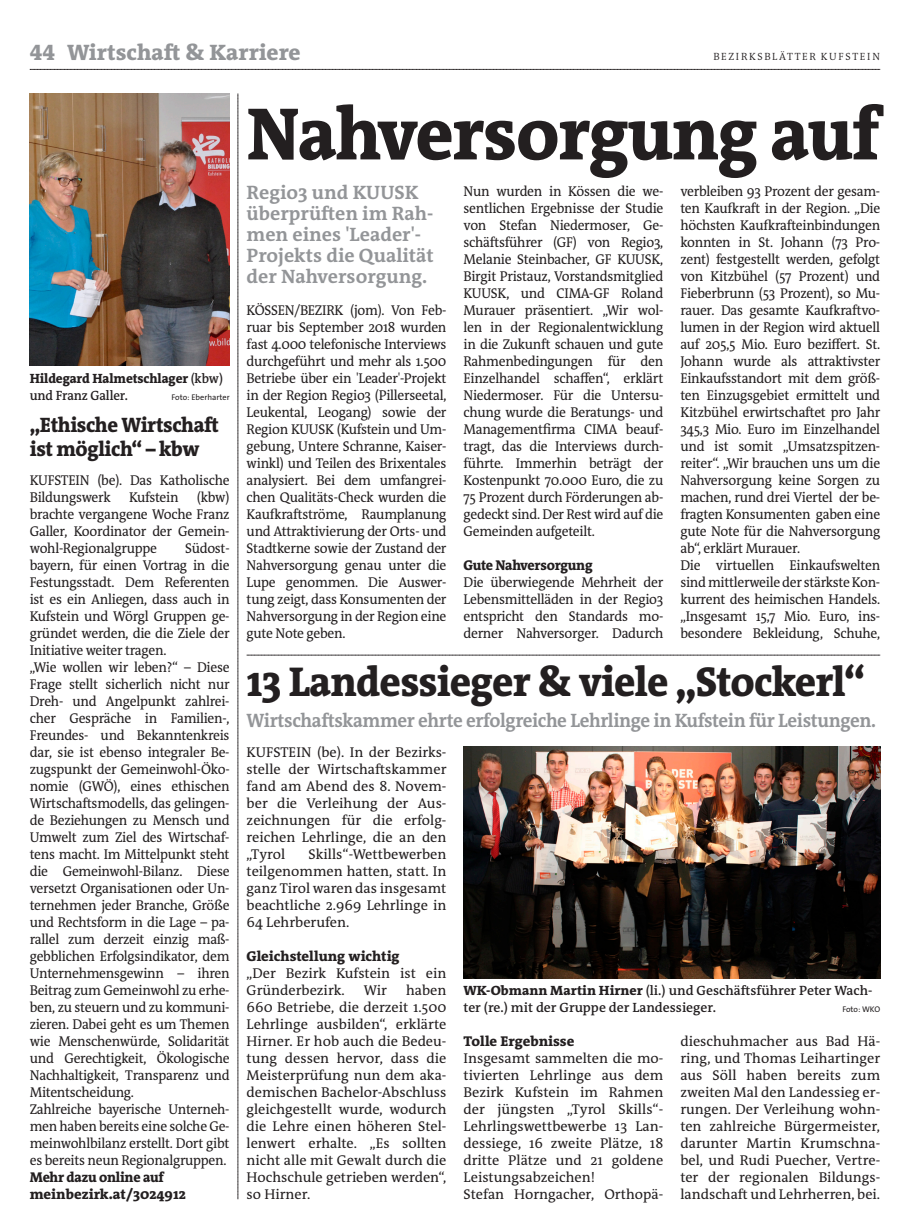
<style>
.page{position:relative;width:910px;height:1229px;background:#fff}
.page>*{position:absolute;margin:0;border:0;box-sizing:border-box;transform-origin:0 0}
.t1{font:800 75px "The RM Antiqua";letter-spacing:-.02em;color:#231f20;scale:.95 1}
.t2{font:800 42px "The RM Antiqua";letter-spacing:-.02em;color:#231f20;scale:.95 1}
.t3{font:800 22.5px "The RM Antiqua";color:#939598}
.t4{font:800 21px/24px "The RM Antiqua";letter-spacing:-.02em;color:#231f20;scale:.95 1}
.t5{font:700 19.5px/21px "The RM Antiqua";letter-spacing:-.005em;color:#939598}
.t6{font:700 19.5px "The RM Antiqua";letter-spacing:-.005em;color:#939598;scale:.95 1}
.t7{font:14.25px/17px "The RM Antiqua";letter-spacing:-.02em;color:#231f20;text-align:justify;scale:.95 1}
.t8{font:14.25px/17px "The RM Antiqua";letter-spacing:-.02em;color:#231f20;text-align:justify}
.t9{font:14.25px/17px "The RM Antiqua";color:#231f20}
.t10{font:800 14.25px/16.8px "The RM Antiqua";letter-spacing:-.005em;color:#231f20;scale:.95 1}
.t11{font:800 14.25px "The RM Antiqua";letter-spacing:-.005em;color:#231f20}
.t12{font:600 13.5px/17px "The RM Antiqua";color:#231f20}
.t13{font:800 13.5px/17px "The RM Antiqua";letter-spacing:-.01em;color:#231f20;scale:.95 1}
.t14{font:300 10.5px "The RM Antiqua";letter-spacing:.16em;color:#231f20}
.t15{font:8.25px "The Sans Os F";color:#231f20}
.s1{font-weight:600}
.s2{font-weight:800}
</style>
<div class="page">
<svg style="left:30px;top:69px;width:850px;height:1px"></svg>
<svg style="left:238px;top:94px;width:1px;height:1105px"></svg>
<img style="left:463px;top:746px;width:417px;height:232px">
<svg style="left:247px;top:655px;width:633px;height:1px"></svg>
<img style="left:30px;top:94px;width:200px;height:272px">
<h3 class="t3" style="left:30px;top:38px;width:272px">44 Wirtschaft &amp; Karriere</h3>
<p class="t14" style="left:713px;top:50px;width:168px">BEZIRKSBLÄTTER KUFSTEIN</p>
<p class="t13" style="left:30px;top:370px;width:205px">Hildegard Halmetschlager <span class="s1">(kbw) und Franz Galler.</span></p>
<p class="t15" style="left:172px;top:392px;width:60px">Foto: Eberharter</p>
<h3 class="t4" style="left:30px;top:413px;width:201px">„Ethische Wirtschaft ist möglich“ – kbw</h3>
<p class="t7" style="left:30px;top:472px;width:212px">KUFSTEIN (be). Das Katholische<br>Bildungswerk</p>
<p class="t7" style="left:30px;top:489px;width:212px;text-indent:167px">(kbw) brachte vergangene Woche Franz Galler, Koordinator der Gemein&shy;wohl-Regionalgruppe</p>
<p class="t7" style="left:129px;top:489px;width:54px">Kufstein</p>
<p class="t7" style="left:30px;top:540px;width:212px;text-align:left;text-indent:155px">Südost&shy;bayern, für einen Vortrag in die<br>Festungsstadt. Dem Referenten ist es ein Anliegen, dass auch in<br>Kufstein und Wörgl Gruppen ge&shy;gründet werden, die die Ziele der<br>Initiative weiter tragen.<br>„Wie wollen wir leben?“ – Diese<br>Frage stellt sicherlich nicht nur<br>Dreh- und Angelpunkt zahlrei&shy;cher Gespräche in Familien-,<br>Freundes- und Bekanntenkreis dar, sie ist ebenso integraler Be&shy;zugspunkt der Gemeinwohl-Öko&shy;nomie (GWÖ), eines ethischen<br>Wirtschaftsmodells, das gelingen&shy;de Beziehungen zu Mensch und<br>Umwelt zum Ziel des Wirtschaf&shy;tens macht. Im Mittelpunkt steht die Gemeinwohl-Bilanz. Diese versetzt Organisationen oder Un&shy;ternehmen jeder Branche, Größe und Rechtsform in die Lage – pa&shy;rallel zum derzeit einzig maß&shy;gebblichen Erfolgsindikator, dem<br>Unternehmensgewinn – ihren<br>Beitrag zum Gemeinwohl zu erhe&shy;ben, zu steuern und zu kommuni&shy;zieren. Dabei geht es um Themen wie Menschenwürde, Solidarität und Gerechtigkeit, Ökologische<br>Nachhaltigkeit, Transparenz und<br>Mitentscheidung.<br>Zahlreiche bayerische Unterneh&shy;men haben bereits eine solche Ge&shy;meinwohlbilanz erstellt. Dort gibt es bereits neun Regionalgruppen.</p>
<p class="t10" style="left:30px;top:1169px;width:166px">Mehr dazu online auf meinbezirk.at/3024912</p>
<h1 class="t1" style="left:247px;top:86px;width:667px">Nahversorgung auf</h1>
<h3 class="t5" style="left:247px;top:182px;width:189px">Regio3 und KUUSK überprüften im Rah&shy;men eines 'Leader'-<br>Projekts die Qualität der Nahversorgung.</h3>
<p class="t7" style="left:463px;top:182px;width:212px">Nun wurden in Kössen die we&shy;sentlichen Ergebnisse der Studie von Stefan Niedermoser, Ge&shy;schäftsführer (GF) von Regio3, Melanie Steinbacher, GF KUUSK, Birgit Pristauz, Vorstandsmitglied KUUSK, und CIMA-GF Roland Murauer präsentiert. „Wir wol&shy;len in der Regionalentwicklung in die Zukunft schauen und gute Rahmenbedingungen für den Einzelhandel schaffen“, erklärt Niedermoser. Für die Untersu&shy;chung wurde die Beratungs- und Managementfirma CIMA beauf&shy;tragt, das die Interviews durch&shy;führte. Immerhin beträgt der Kostenpunkt 70.000 Euro, die zu 75 Prozent durch Förderungen ab&shy;gedeckt sind. Der Rest wird auf die Gemeinden aufgeteilt.</p>
<p class="t10" style="left:463px;top:557px;width:137px">Gute Nahversorgung</p>
<p class="t7" style="left:463px;top:574px;width:212px">Die überwiegende Mehrheit der Lebensmittelläden in der Regio3 entspricht den Standards mo&shy;derner Nahversorger. Dadurch</p>
<p class="t7" style="left:680px;top:182px;width:212px;text-align:left">verbleiben 93 Prozent der gesam&shy;ten Kaufkraft in der Region. „Die höchsten Kaufkrafteinbindungen konnten in St. Johann (73 Pro&shy;zent) festgestellt werden, gefolgt von Kitzbühel (57 Prozent) und<br>Fieberbrunn (53 Prozent), so Mu&shy;rauer. Das gesamte Kaufkraftvo&shy;lumen in der Region wird aktuell auf 205,5 Mio. Euro beziffert. St.<br>Johann wurde als attraktivster<br>Einkaufsstandort mit dem größ&shy;ten Einzugsgebiet ermittelt und<br>Kitzbühel erwirtschaftet pro Jahr<br>345,3 Mio. Euro im Einzelhandel und ist somit „Umsatzspitzen&shy;reiter“. „Wir brauchen uns um die<br>Nahversorgung keine Sorgen zu machen, rund drei Viertel der be&shy;fragten Konsumenten gaben eine gute Note für die Nahversorgung ab“, erklärt Murauer.<br>Die virtuellen Einkaufswelten sind mittlerweile der stärkste Kon&shy;kurrent des heimischen Handels. „Insgesamt 15,7 Mio. Euro, ins&shy;besondere Bekleidung, Schuhe,</p>
<p class="t7" style="left:247px;top:301px;width:212px">KÖSSEN/BEZIRK (jom). Von Feb&shy;ruar bis September 2018 wurden fast 4.000 telefonische Interviews durchgeführt und mehr als 1.500<br>Betriebe über ein 'Leader'-Projekt in der Region Regio3 (Pillerseetal, Leukental, Leogang) sowie der Region KUUSK (Kufstein und Um&shy;gebung, Untere Schranne, Kaiser&shy;winkl) und Teilen des Brixentales analysiert. Bei dem umfangrei&shy;chen Qualitäts-Check wurden die Kaufkraftströme, Raumplanung und Attraktivierung der Orts- und Stadtkerne sowie der Zustand der Nahversorgung genau unter die Lupe genommen. Die Auswer&shy;tung zeigt, dass Konsumenten der Nahversorgung in der Region eine gute Note geben.</p>
<h2 class="t2" style="left:247px;top:655px;width:653px">13 Landessieger &amp; viele „Stockerl“</h2>
<h3 class="t6" style="left:247px;top:708px;width:664px">Wirtschaftskammer ehrte erfolgreiche Lehrlinge in Kufstein für Leistungen.</h3>
<p class="t8" style="left:247px;top:744px;width:201px">KUFSTEIN (be). In der Bezirks&shy;stelle der Wirtschaftskammer fand am Abend des 8. Novem&shy;ber die Verleihung der Aus&shy;zeichnungen für die erfolg&shy;reichen Lehrlinge, die an den „Tyrol</p>
<p class="t8" style="left:247px;top:846px;width:201px;text-indent:62px">Skills“-Wettbewerben teilgenommen hatten, statt. In ganz Tirol waren das insgesamt beachtliche 2.969 Lehrlinge in 64 Lehrberufen.</p>
<p class="t11" style="left:247px;top:947px;width:154px">Gleichstellung wichtig</p>
<p class="t9" style="left:247px;top:965px;width:201px">„Der Bezirk Kufstein ist ein<br>Gründerbezirk.</p>
<p class="t8" style="left:247px;top:982px;width:201px;text-indent:159px">haben 660 Betriebe, die derzeit 1.500<br>Lehrlinge ausbilden“, erklärte Hirner. Er hob auch die Bedeu&shy;tung dessen hervor, dass die Meisterprüfung nun dem aka&shy;demischen Bachelor-Abschluss gleichgestellt wurde, wodurch die Lehre einen höheren Stel&shy;lenwert erhalte. „Es sollten nicht alle mit Gewalt durch die Hochschule getrieben werden“, so Hirner.</p>
<p class="t8" style="left:364px;top:982px;width:25px">Wir</p>
<p class="t12" style="left:463px;top:982px;width:410px"><span class="s2">WK-Obmann Martin Hirner</span> (li.) und Geschäftsführer Peter Wach&shy;ter (re.) mit der Gruppe der Landessieger.</p>
<p class="t15" style="left:842px;top:1004px;width:39px">Foto: WKO</p>
<p class="t11" style="left:463px;top:1032px;width:113px">Tolle Ergebnisse</p>
<p class="t9" style="left:463px;top:1050px;width:201px">Insgesamt sammelten die mo&shy;tivierten Lehrlinge aus dem<br>Bezirk Kufstein im Rahmen der jüngsten „Tyrol Skills“-<br>Lehrlingswettbewerbe 13 Lan&shy;dessiege, 16 zweite Plätze, 18 dritte Plätze und 21 goldene<br>Leistungsabzeichen!<br>Stefan Horngacher, Orthopä-</p>
<p class="t8" style="left:680px;top:1033px;width:201px">dieschuhmacher aus Bad Hä&shy;ring, und Thomas Leihartinger aus Söll haben bereits zum zweiten Mal den Landessieg er&shy;rungen. Der Verleihung wohn&shy;ten zahlreiche Bürgermeister, darunter Martin Krumschna&shy;bel, und Rudi Puecher, Vertre&shy;ter der regionalen Bildungs&shy;landschaft und Lehrherren, bei.</p>
</div>
